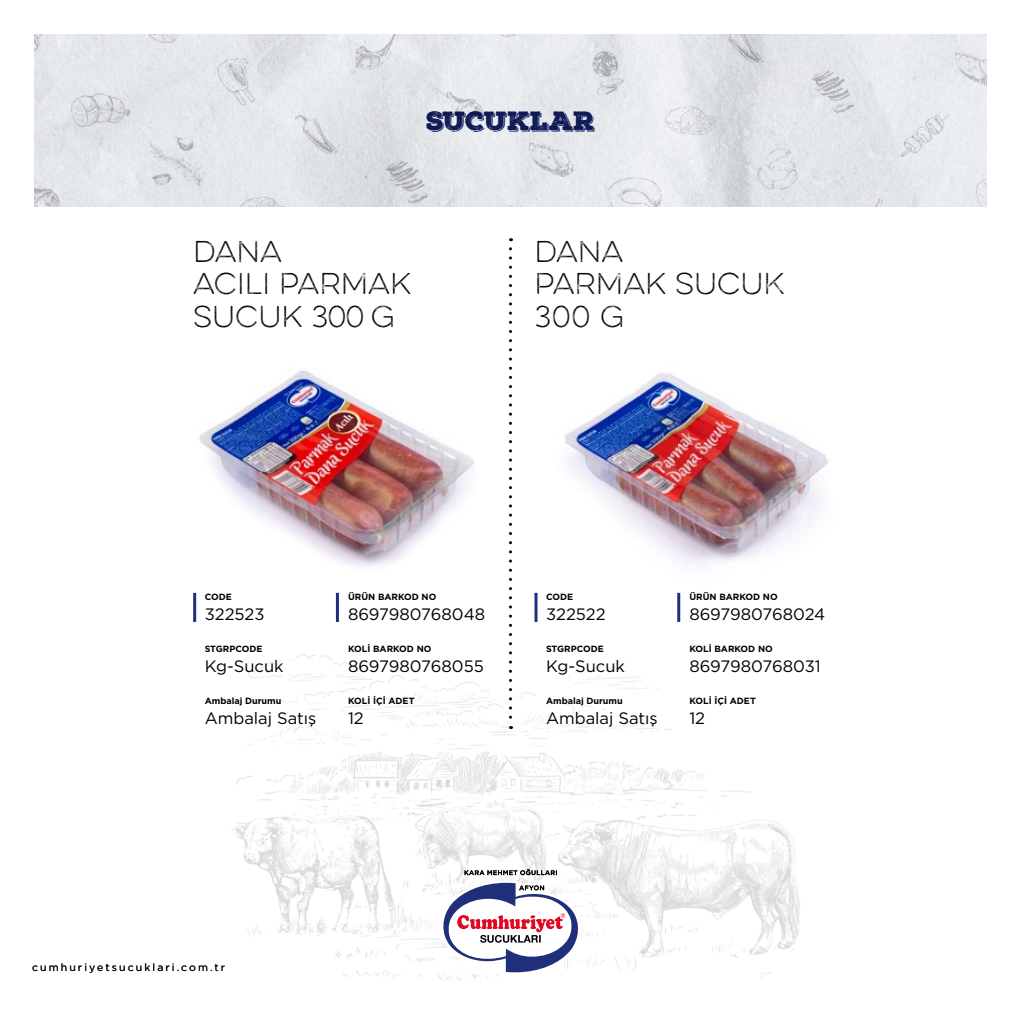
<style>
.page{position:relative;width:1021px;height:1021px;background:#fff}
.page>*{position:absolute;margin:0;border:0;box-sizing:border-box;transform-origin:0 0}
.t1{font:100 27px/32.4px "Eveleth";color:#000}
.t2{font:25.5px "Nexa Rust Slab Black Shadow 01";color:#1f2f79}
.t3{font:16.5px "Gotham";color:#000}
.t4{font:10.5px "Gotham";letter-spacing:.2em;color:#000}
.t5{font:700 9px "Gotham";color:#000}
</style>
<div class="page">
<img style="left:34px;top:34px;width:952px;height:172px">
<img style="left:232px;top:654px;width:568px;height:327px">
<svg style="left:437px;top:868px;width:146px;height:106px"></svg>
<svg style="left:509px;top:249px;width:3px;height:480px"></svg>
<img style="left:193px;top:352px;width:319px;height:250px">
<hr style="left:193px;top:593px;width:3px;height:29px;background:#1f2f79">
<hr style="left:336px;top:593px;width:3px;height:29px;background:#1f2f79">
<img style="left:534px;top:373px;width:294px;height:230px">
<hr style="left:534px;top:593px;width:3px;height:29px;background:#1f2f79">
<hr style="left:677px;top:593px;width:3px;height:29px;background:#1f2f79">
<h2 class="t2" style="left:426px;top:104px;width:170px">SUCUKLAR</h2>
<h1 class="t1" style="left:193px;top:235px;width:219px">DANA<br>ACILI PARMAK<br>SUCUK 300 G</h1>
<h1 class="t1" style="left:534px;top:235px;width:252px">DANA<br>PARMAK SUCUK<br>300 G</h1>
<p class="t5" style="left:205px;top:591px;width:29px">CODE</p>
<h3 class="t3" style="left:205px;top:603px;width:61px">322523</h3>
<p class="t5" style="left:205px;top:642px;width:59px">STGRPCODE</p>
<h3 class="t3" style="left:205px;top:655px;width:80px">Kg-Sucuk</h3>
<p class="t5" style="left:205px;top:694px;width:78px">Ambalaj Durumu</p>
<h3 class="t3" style="left:205px;top:707px;width:113px">Ambalaj Satış</h3>
<p class="t5" style="left:348px;top:591px;width:90px">ÜRÜN BARKOD NO</p>
<h3 class="t3" style="left:348px;top:603px;width:139px">8697980768048</h3>
<p class="t5" style="left:348px;top:642px;width:85px">KOLİ BARKOD NO</p>
<h3 class="t3" style="left:348px;top:655px;width:137px">8697980768055</h3>
<p class="t5" style="left:348px;top:694px;width:68px">KOLİ İÇİ ADET</p>
<h3 class="t3" style="left:348px;top:707px;width:17px">12</h3>
<p class="t5" style="left:546px;top:591px;width:29px">CODE</p>
<h3 class="t3" style="left:546px;top:603px;width:61px">322522</h3>
<p class="t5" style="left:546px;top:642px;width:59px">STGRPCODE</p>
<h3 class="t3" style="left:546px;top:655px;width:80px">Kg-Sucuk</h3>
<p class="t5" style="left:546px;top:694px;width:78px">Ambalaj Durumu</p>
<h3 class="t3" style="left:546px;top:707px;width:113px">Ambalaj Satış</h3>
<p class="t5" style="left:689px;top:591px;width:90px">ÜRÜN BARKOD NO</p>
<h3 class="t3" style="left:689px;top:603px;width:137px">8697980768024</h3>
<p class="t5" style="left:689px;top:642px;width:85px">KOLİ BARKOD NO</p>
<h3 class="t3" style="left:689px;top:655px;width:133px">8697980768031</h3>
<p class="t5" style="left:689px;top:694px;width:68px">KOLİ İÇİ ADET</p>
<h3 class="t3" style="left:689px;top:707px;width:17px">12</h3>
<p class="t4" style="left:32px;top:960px;width:195px">cumhuriyetsucuklari.com.tr</p>
</div>
